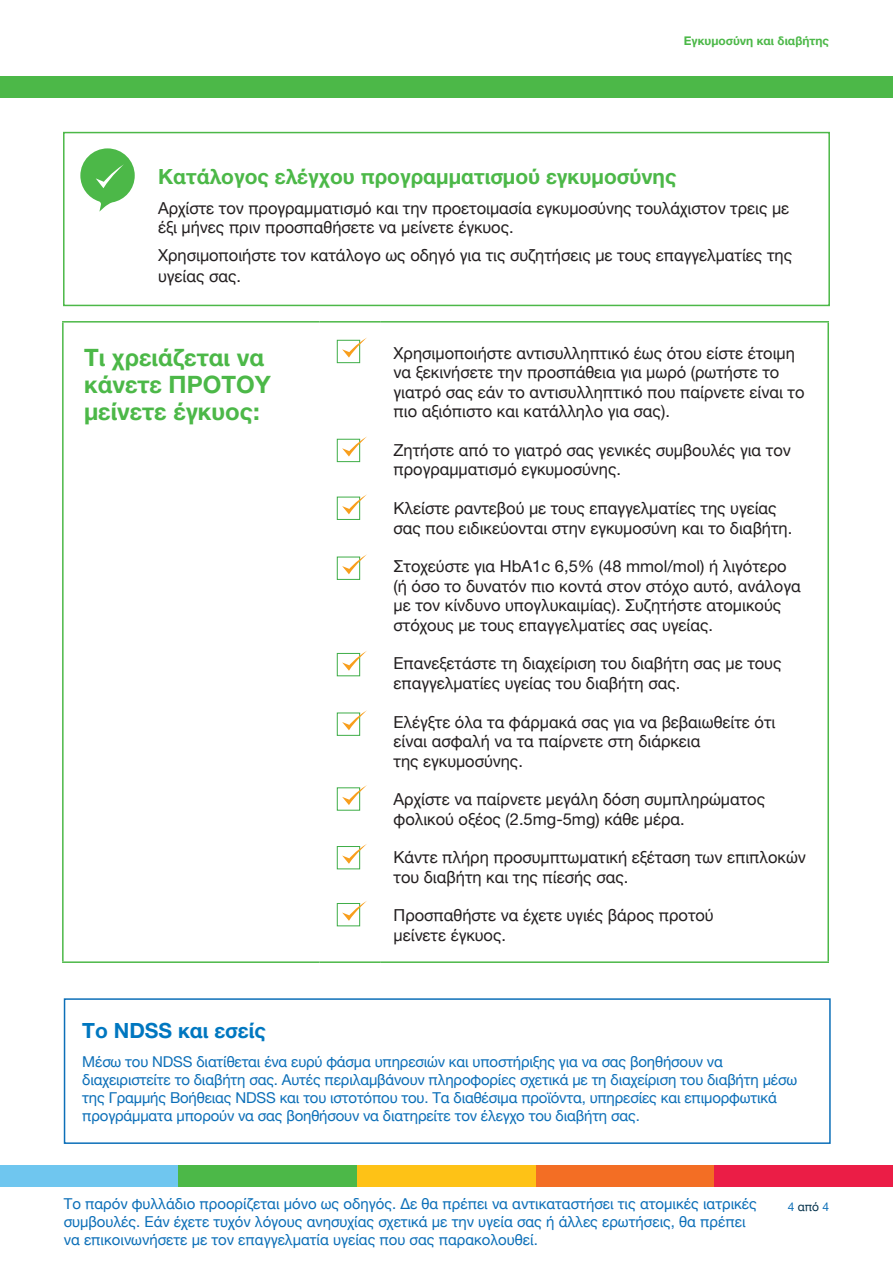
<style>
.page{position:relative;width:893px;height:1263px;background:#fff}
.page>*{position:absolute;margin:0;border:0;box-sizing:border-box;transform-origin:0 0}
.Heading_1{font:700 24px/27px "Helvetica Neue";color:#4cb848}
.Sub_heading_1{font:700 21px "Helvetica Neue";color:#4cb848}
.NDSS_boxed_heading{font:700 21px "Helvetica Neue";color:#0077c0}
.body{font:16.5px/19.5px "Helvetica Neue";color:#231f20}
.NDSS_boxed_text{font:15px/18px "Helvetica Neue";letter-spacing:-.01em;color:#0c6fb8}
.Disclaimer{font:15px/18px "Helvetica Neue";color:#0c6fb8}
.body-2{font:700 12px "Helvetica Neue";color:#4cb848}
.body-3{font:12px "Helvetica Neue";color:#03314b}
.s1{font-family:"Helvetica Neue LT Std"}
.s2{font-family:"Helvetica Neue LT Std";color:#0c6fb8}
</style>
<div class="page">
<div style="left:0;top:1165px;width:179px;height:22px;background:#6fc6ef"></div>
<div style="left:179px;top:1165px;width:178px;height:22px;background:#4cb848"></div>
<div style="left:357px;top:1165px;width:179px;height:22px;background:#fec216"></div>
<div style="left:536px;top:1165px;width:178px;height:22px;background:#f36e24"></div>
<div style="left:714px;top:1165px;width:179px;height:22px;background:#eb1d46"></div>
<div style="left:0;top:77px;width:893px;height:21px;background:#4cb848"></div>
<div style="left:63px;top:132px;width:767px;height:174px;border:2px solid #4cb848"></div>
<hr style="left:62px;top:321px;width:257px;height:2px;background:#4cb848">
<hr style="left:62px;top:323px;width:2px;height:638px;background:#4cb848">
<hr style="left:319px;top:321px;width:62px;height:2px;background:#4cb848">
<hr style="left:381px;top:321px;width:448px;height:2px;background:#4cb848">
<hr style="left:827px;top:323px;width:2px;height:638px;background:#4cb848">
<hr style="left:62px;top:961px;width:257px;height:2px;background:#4cb848">
<hr style="left:319px;top:961px;width:62px;height:2px;background:#4cb848">
<hr style="left:381px;top:961px;width:448px;height:2px;background:#4cb848">
<svg style="left:80px;top:148px;width:55px;height:64px"></svg>
<div style="left:337px;top:340px;width:23px;height:23px;border:1px solid #40ae49"></div>
<svg style="left:342px;top:337px;width:25px;height:21px"></svg>
<div style="left:337px;top:653px;width:23px;height:23px;border:1px solid #40ae49"></div>
<svg style="left:342px;top:651px;width:25px;height:20px"></svg>
<div style="left:337px;top:439px;width:23px;height:23px;border:1px solid #40ae49"></div>
<svg style="left:342px;top:436px;width:25px;height:20px"></svg>
<div style="left:337px;top:712px;width:23px;height:24px;border:1px solid #40ae49"></div>
<svg style="left:342px;top:710px;width:25px;height:20px"></svg>
<div style="left:337px;top:497px;width:23px;height:23px;border:1px solid #40ae49"></div>
<svg style="left:342px;top:494px;width:25px;height:20px"></svg>
<div style="left:337px;top:787px;width:23px;height:24px;border:1px solid #40ae49"></div>
<svg style="left:342px;top:785px;width:25px;height:20px"></svg>
<div style="left:337px;top:556px;width:23px;height:24px;border:1px solid #40ae49"></div>
<svg style="left:342px;top:554px;width:25px;height:20px"></svg>
<div style="left:337px;top:846px;width:23px;height:23px;border:1px solid #40ae49"></div>
<svg style="left:342px;top:844px;width:25px;height:20px"></svg>
<div style="left:337px;top:903px;width:23px;height:23px;border:1px solid #40ae49"></div>
<svg style="left:342px;top:901px;width:25px;height:20px"></svg>
<div style="left:64px;top:998px;width:767px;height:146px;border:2px solid #0c6fb8"></div>
<p class="body-2" style="left:684px;top:31px;width:147px">Εγκυμοσύνη και διαβήτης</p>
<p class="Sub_heading_1" style="left:158px;top:160px;width:520px">Κατάλογος ελέγχου προγραμματισμού εγκυμοσύνης</p>
<p class="body" style="left:158px;top:199px;width:633px">Αρχίστε τον προγραμματισμό και την προετοιμασία εγκυμοσύνης τουλάχιστον τρεις με έξι μήνες πριν προσπαθήσετε να μείνετε έγκυος.</p>
<p class="body" style="left:158px;top:246px;width:636px;line-height:21px">Χρησιμοποιήστε τον κατάλογο ως οδηγό για τις συζητήσεις με τους επαγγελματίες της υγείας σας.</p>
<p class="Heading_1" style="left:84px;top:345px;width:188px">Τι χρειάζεται να κάνετε ΠΡΟΤΟΥ μείνετε έγκυος:</p>
<p class="body" style="left:394px;top:344px;width:412px">Χρησιμοποιήστε αντισυλληπτικό έως ότου είστε έτοιμη να ξεκινήσετε την προσπάθεια για μωρό (ρωτήστε το γιατρό σας εάν το αντισυλληπτικό που παίρνετε είναι το πιο αξιόπιστο και κατάλληλο για σας).</p>
<p class="body" style="left:394px;top:441px;width:399px">Ζητήστε από το γιατρό σας γενικές συμβουλές για τον προγραμματισμό εγκυμοσύνης.</p>
<p class="body" style="left:394px;top:499px;width:400px">Κλείστε ραντεβού με τους επαγγελματίες της υγείας σας που ειδικεύονται στην εγκυμοσύνη και το διαβήτη.</p>
<p class="body" style="left:394px;top:557px;width:409px">Στοχεύστε για <span class="s1">HbA1c 6,5% (48 mmol/mol)</span> ή λιγότερο (ή όσο το δυνατόν πιο κοντά στον στόχο αυτό, ανάλογα με τον κίνδυνο υπογλυκαιμίας). Συζητήστε ατομικούς στόχους με τους επαγγελματίες σας υγείας.</p>
<p class="body" style="left:394px;top:655px;width:389px">Επανεξετάστε τη διαχείριση του διαβήτη σας με τους επαγγελματίες υγείας του διαβήτη σας.</p>
<p class="body" style="left:394px;top:713px;width:383px">Ελέγξτε όλα τα φάρμακά σας για να βεβαιωθείτε ότι είναι ασφαλή να τα παίρνετε στη διάρκεια<br>της εγκυμοσύνης.</p>
<p class="body" style="left:394px;top:790px;width:373px">Αρχίστε να παίρνετε μεγάλη δόση συμπληρώματος φολικού οξέος <span class="s1">(2.5mg-5mg)</span> κάθε μέρα.</p>
<p class="body" style="left:394px;top:849px;width:414px">Κάντε πλήρη προσυμπτωματική εξέταση των επιπλοκών του διαβήτη και της πίεσής σας.</p>
<p class="body" style="left:394px;top:907px;width:322px">Προσπαθήστε να έχετε υγιές βάρος προτού μείνετε έγκυος.</p>
<p class="NDSS_boxed_heading" style="left:82px;top:1014px;width:185px">Το <span class="s1">NDSS</span> και εσείς</p>
<p class="NDSS_boxed_text" style="left:82px;top:1053px;width:716px">Μέσω του <span class="s1">NDSS</span> διατίθεται ένα ευρύ φάσμα υπηρεσιών και υποστήριξης για να σας βοηθήσουν να διαχειριστείτε το διαβήτη σας. Αυτές περιλαμβάνουν πληροφορίες σχετικά με τη διαχείριση του διαβήτη μέσω της Γραμμής Βοήθειας <span class="s1">NDSS</span> και του ιστοτόπου του. Τα διαθέσιμα προϊόντα, υπηρεσίες και επιμορφωτικά προγράμματα μπορούν να σας βοηθήσουν να διατηρείτε τον έλεγχο του διαβήτη σας.</p>
<p class="Disclaimer" style="left:64px;top:1196px;width:695px">Το παρόν φυλλάδιο προορίζεται μόνο ως οδηγός. Δε θα πρέπει να αντικαταστήσει τις ατομικές ιατρικές συμβουλές. Εάν έχετε τυχόν λόγους ανησυχίας σχετικά με την υγεία σας ή άλλες ερωτήσεις, θα πρέπει να επικοινωνήσετε με τον επαγγελματία υγείας που σας παρακολουθεί.</p>
<p class="body-3" style="left:788px;top:1198px;width:43px"><span class="s2">4</span> από <span class="s2">4</span></p>
</div>
